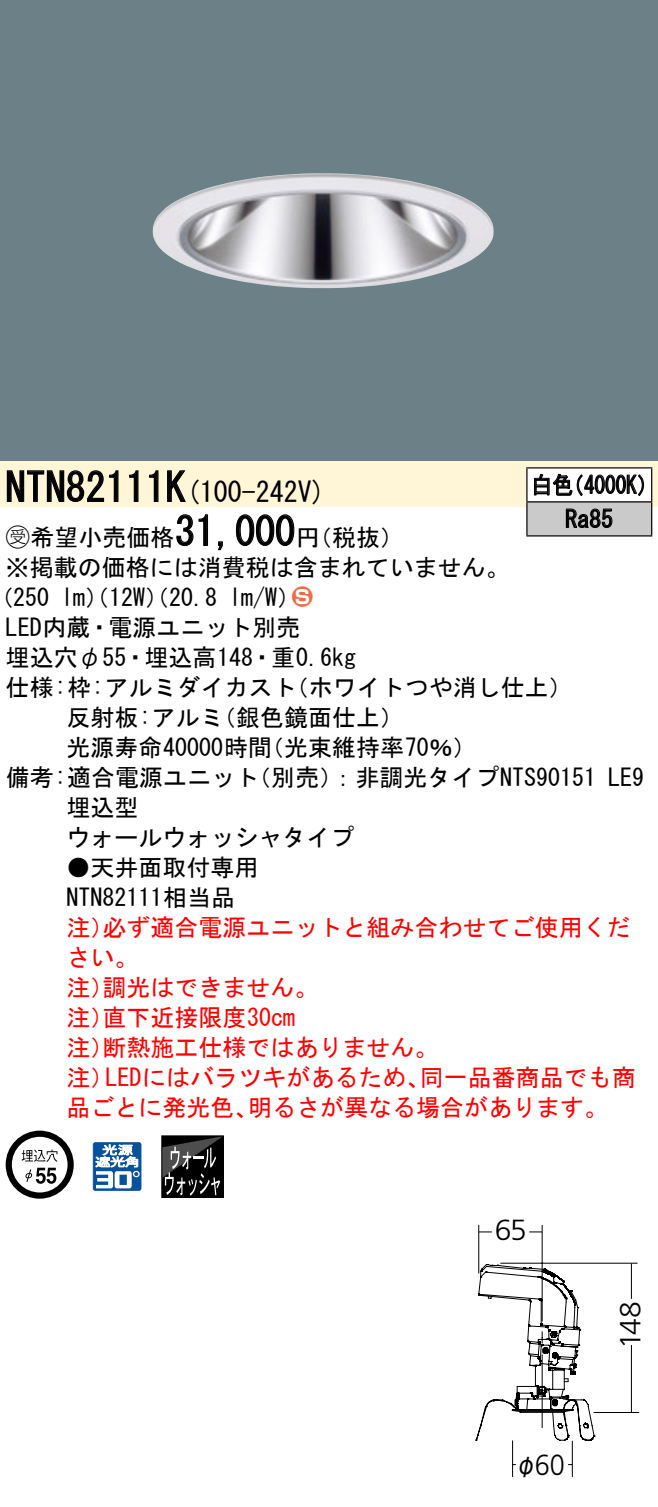
<style>
.page{position:relative;width:658px;height:1507px;background:#fff}
.page>*{position:absolute;margin:0;border:0;box-sizing:border-box;transform-origin:0 0}
.t1{font:40px "MS Gothic";color:#000}
.t2{font:300 29.2px "Frutiger LT Std";letter-spacing:-.025em;color:#000}
.t3{font:300 29.2px "Frutiger LT Std";letter-spacing:-.025em;color:#000;scale:.93 1}
.t4{font:28px "MS Gothic";color:#000}
.t5{font:24px/30px "MS Gothic";color:#000}
.t6{font:24px/30px "MS Gothic";color:#f00}
.t7{font:24px/34px "MS Gothic";color:#000;scale:.88 1}
.t8{font:24px "Ford Classification 1";color:#ed6d48}
.t9{font:24px "Gothic MB101 Pro Regular 90 pv RKSJ H";color:#000;scale:.9 1}
.s1{font-size:40px}
.s2{font-family:"Ford Classification 1"}
.s3{color:#fff}
</style>
<div class="page">
<div style="left:0;top:0;width:658px;height:462px;background:#6c8087"></div>
<img style="left:153px;top:173px;width:341px;height:115px">
<div style="left:0;top:462px;width:658px;height:45px;background:#fff5d7"></div>
<svg style="left:6px;top:470px;width:113px;height:32px"></svg>
<svg style="left:129px;top:470px;width:10px;height:32px"></svg>
<svg style="left:149px;top:470px;width:10px;height:32px"></svg>
<svg style="left:167px;top:470px;width:19px;height:32px"></svg>
<svg style="left:176px;top:514px;width:32px;height:32px"></svg>
<svg style="left:218px;top:541px;width:5px;height:10px"></svg>
<svg style="left:236px;top:514px;width:59px;height:32px"></svg>
<svg style="left:6px;top:1131px;width:68px;height:68px"></svg>
<svg style="left:93px;top:1142px;width:48px;height:49px"></svg>
<div style="left:161px;top:1135px;width:63px;height:63px;border:1px solid #000"></div>
<svg style="left:162px;top:1136px;width:61px;height:60px;background:#303030"></svg>
<div style="left:527px;top:468px;width:124px;height:34px;background:#fff"></div>
<div style="left:527px;top:502px;width:124px;height:34px;background:#cacaca"></div>
<hr style="left:526px;top:467px;width:126px;height:2px;background:#000">
<hr style="left:526px;top:468px;width:1px;height:33px;background:#000">
<hr style="left:651px;top:468px;width:1px;height:33px;background:#000">
<hr style="left:526px;top:501px;width:126px;height:2px;background:#000">
<hr style="left:526px;top:502px;width:1px;height:33px;background:#000">
<hr style="left:651px;top:502px;width:1px;height:33px;background:#000">
<hr style="left:526px;top:535px;width:126px;height:2px;background:#000">
<svg style="left:534px;top:473px;width:110px;height:23px"></svg>
<svg style="left:565px;top:508px;width:47px;height:20px"></svg>
<hr style="left:500px;top:1262px;width:137px;height:2px;background:#000">
<hr style="left:594px;top:1412px;width:45px;height:1px;background:#000">
<hr style="left:630px;top:1263px;width:2px;height:149px;background:#000">
<svg style="left:630px;top:1287px;width:2px;height:71px"></svg>
<svg style="left:475px;top:1224px;width:120px;height:253px"></svg>
<h1 class="t1" style="left:6px;top:467px;width:162px">NTN82111</h1>
<p class="t4" style="left:166px;top:478px;width:161px">(<span class="s1">K</span> 100-242 (V</p>
<p class="t7" style="left:565px;top:468px;width:56px;text-indent:-34px">白色<br>Ra85</p>
<p class="t7" style="left:563px;top:468px;width:110px">（4000 (K</p>
<h1 class="t1" style="left:175px;top:511px;width:121px">31,000</h1>
<p class="t5" style="left:6px;top:522px;width:505px"><span class="s2">B</span>希望小売価格<br>※掲載の価格には消費税は含まれていません。</p>
<p class="t8" style="left:292px;top:585px;width:22px">2<span class="s3">3</span></p>
<p class="t5" style="left:296px;top:522px;width:109px">（円税抜(</p>
<p class="t5" style="left:229px;top:582px;width:73px">l m (W/</p>
<p class="t5" style="left:-11px;top:582px;width:62px">（250</p>
<p class="t5" style="left:6px;top:612px;width:296px">LED内蔵・電源ユニット別売</p>
<p class="t5" style="left:6px;top:642px;width:352px">埋込穴φ55・埋込高148・重0.6kg</p>
<p class="t5" style="left:285px;top:672px;width:290px">（ホワイトつや消し仕上(</p>
<p class="t5" style="left:61px;top:582px;width:158px">lm）（12 ）（W 20.8</p>
<p class="t5" style="left:212px;top:672px;width:194px;text-indent:-206px">仕様枠: :アルミダイカスト<br>（銀色鏡面仕上(</p>
<p class="t5" style="left:66px;top:702px;width:159px">反射板:アルミ</p>
<p class="t5" style="left:66px;top:732px;width:207px">光源寿命40000時間</p>
<p class="t5" style="left:260px;top:732px;width:218px">（光束維持率70％(</p>
<p class="t5" style="left:247px;top:762px;width:350px">（別売：）非調光タイプNTS90151</p>
<p class="t5" style="left:66px;top:762px;width:289px;text-indent:-61px">備考:適合電源ユニット<br>埋込型<br>ウォールウォッシャタイプ</p>
<p class="t5" style="left:66px;top:852px;width:193px">●天井面取付専用<br>NTN82111相当品</p>
<p class="t6" style="left:102px;top:912px;width:529px">必ず適合電源ユニットと組み合わせてご使用くだ</p>
<p class="t5" style="left:608px;top:762px;width:37px">LE9</p>
<p class="t6" style="left:66px;top:912px;width:49px">注）</p>
<p class="t6" style="left:66px;top:942px;width:73px">さい。</p>
<p class="t6" style="left:102px;top:972px;width:217px">調光はできません。</p>
<p class="t6" style="left:102px;top:972px;width:194px;text-indent:-36px">注）<br>直下近接限度30cm</p>
<p class="t6" style="left:102px;top:1002px;width:337px;text-indent:-36px">注）<br>断熱施工仕様ではありません。</p>
<p class="t6" style="left:66px;top:1032px;width:49px">注）</p>
<p class="t6" style="left:66px;top:1062px;width:49px">注）</p>
<p class="t6" style="left:105px;top:1062px;width:326px">LEDにはバラツキがあるため、</p>
<p class="t6" style="left:420px;top:1062px;width:217px">同一品番商品でも商</p>
<p class="t6" style="left:66px;top:1092px;width:193px">品ごとに発光色、</p>
<p class="t6" style="left:248px;top:1092px;width:362px">明るさが異なる場合があります。</p>
<p class="t2" style="left:494px;top:1213px;width:34px">65</p>
<p class="t3" style="left:535px;top:1448px;width:34px">60</p>
<p class="t9" style="left:515px;top:1445px;width:26px">φ</p>
<p class="t2" style="left:614px;top:1349px;width:49px;rotate:-90deg">148</p>
</div>
